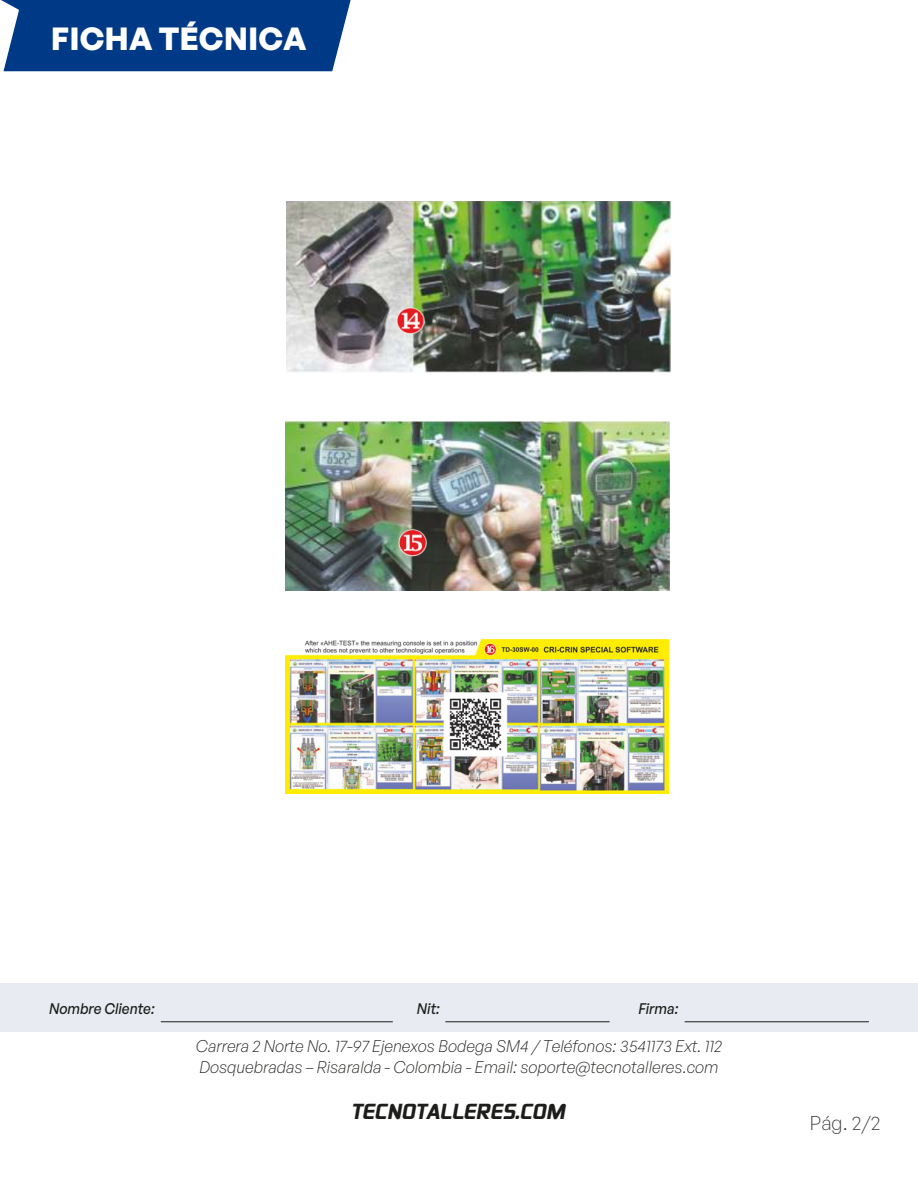
<style>
.page{position:relative;width:918px;height:1188px;background:#fff}
.page>*{position:absolute;margin:0;border:0;box-sizing:border-box;transform-origin:0 0}
.t1{font:700 31.35px "General Sans";color:#fff}
.t2{font:italic 900 19.5px "Sol W01";color:#1d1d1b}
.t3{font:300 19.5px "General Sans";color:#3c3c3b}
.t4{font:italic 300 16.5px/21px "General Sans";color:#1d1d1b}
.t5{font:italic 500 15px "General Sans";color:#1d1d1b;scale:.96 1}
</style>
<div class="page">
<div style="left:0;top:983px;width:918px;height:48px;background:#e8ecf2"></div>
<hr style="left:161px;top:1021px;width:232px;height:1px;background:#1d1d1b">
<hr style="left:445px;top:1021px;width:165px;height:1px;background:#1d1d1b">
<hr style="left:685px;top:1021px;width:184px;height:1px;background:#1d1d1b">
<div style="left:1px;top:0;width:350px;height:71px;background:#003a86"></div>
<img style="left:286px;top:201px;width:384px;height:172px">
<img style="left:285px;top:422px;width:384px;height:169px">
<img style="left:285px;top:640px;width:383px;height:153px">
<h1 class="t1" style="left:51px;top:18px;width:257px">FICHA TÉCNICA</h1>
<p class="t5" style="left:49px;top:999px;width:111px">Nombre Cliente:</p>
<p class="t5" style="left:417px;top:999px;width:25px">Nit:</p>
<p class="t5" style="left:638px;top:999px;width:43px">Firma:</p>
<p class="t4" style="left:196px;top:1035px;width:528px">Carrera 2 Norte No. 17-97 Ejenexos Bodega SM4 / Teléfonos: 3541173 Ext. 112<br>Dosquebradas – Risaralda - Colombia - Email: soporte@tecnotalleres.com</p>
<p class="t2" style="left:351px;top:1098px;width:216px">TECNOTALLERES.COM</p>
<p class="t3" style="left:810px;top:1111px;width:72px">Pág. 2/2</p>
</div>
